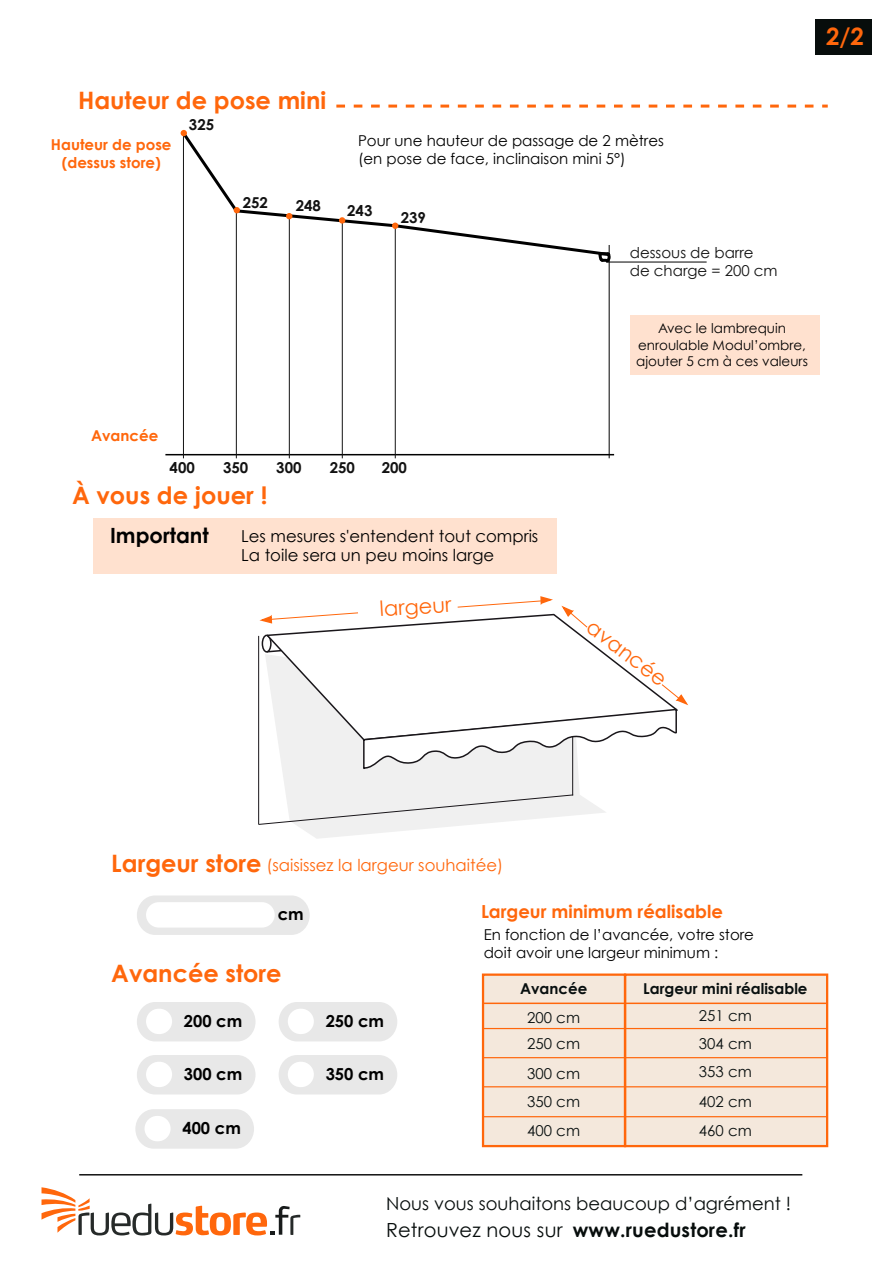
<style>
.page{position:relative;width:893px;height:1263px;background:#fff}
.page>*{position:absolute;margin:0;border:0;box-sizing:border-box;transform-origin:0 0}
.t1{font:700 24px "Century Gothic";color:#ff670c}
.t2{font:21px "Century Gothic";color:#ff670c}
.t3{font:700 21px "Century Gothic";color:#000}
.t4{font:700 19.5px "Century Gothic";letter-spacing:.01em;color:#070d0c}
.t5{font:18px "Century Gothic";color:#070d0c}
.t6{font:700 18px "Century Gothic";color:#ff670c}
.t7{font:16.5px/19.8px "Century Gothic";color:#000}
.t8{font:16.5px "Century Gothic";color:#ff670c}
.t9{font:700 16.5px "Century Gothic";color:#000}
.t10{font:15px/18px "Century Gothic";color:#000}
.t11{font:15px "Century Gothic";color:#080f0f}
.t12{font:700 15px/18px "Century Gothic";color:#ff670c;text-align:center}
.t13{font:700 15px "Century Gothic";color:#121212}
.t14{font:700 15px "Century Gothic";color:#080f0f}
.t15{font:15px/18px "Century Gothic";color:#121212}
.t16{font:13.5px/16.2px "Century Gothic";color:#000;text-align:center}
.s1{font-weight:400}
</style>
<div class="page">
<hr style="left:79px;top:1174px;width:723px;height:1px;background:#121212">
<svg style="left:42px;top:1187px;width:258px;height:48px"></svg>
<div style="left:815px;top:19px;width:57px;height:35px;background:#070d0c"></div>
<div style="left:483px;top:975px;width:345px;height:171px;background:#f4e8dc"></div>
<div style="left:624px;top:973px;width:204px;height:174px;border:2px solid #ff670c"></div>
<div style="left:482px;top:973px;width:144px;height:174px;border:2px solid #ff670c"></div>
<hr style="left:483px;top:1002px;width:344px;height:2px;background:#ff670c">
<hr style="left:482px;top:1028px;width:346px;height:1px;background:#ff670c">
<hr style="left:482px;top:1057px;width:346px;height:1px;background:#ff670c">
<hr style="left:482px;top:1086px;width:346px;height:1px;background:#ff670c">
<hr style="left:482px;top:1116px;width:346px;height:1px;background:#ff670c">
<svg style="left:336px;top:105px;width:492px;height:3px"></svg>
<div style="left:93px;top:519px;width:463px;height:55px;background:#ffe1cf"></div>
<div style="left:631px;top:315px;width:189px;height:60px;background:#ffe1cf"></div>
<div style="left:137px;top:895px;width:173px;height:40px;background:#e8e8e8;border-radius:19px"></div>
<div style="left:146px;top:902px;width:129px;height:25px;background:#fff;border-radius:13px"></div>
<div style="left:137px;top:1055px;width:119px;height:39px;background:#e8e8e8;border-radius:19px"></div>
<div style="left:146px;top:1062px;width:26px;height:25px;background:#fff;border-radius:13px"></div>
<div style="left:279px;top:1055px;width:118px;height:39px;background:#e8e8e8;border-radius:19px"></div>
<div style="left:288px;top:1062px;width:26px;height:25px;background:#fff;border-radius:13px"></div>
<div style="left:137px;top:1002px;width:119px;height:39px;background:#e8e8e8;border-radius:19px"></div>
<div style="left:146px;top:1009px;width:26px;height:25px;background:#fff;border-radius:13px"></div>
<div style="left:279px;top:1002px;width:118px;height:39px;background:#e8e8e8;border-radius:19px"></div>
<div style="left:288px;top:1009px;width:26px;height:25px;background:#fff;border-radius:13px"></div>
<div style="left:135px;top:1109px;width:119px;height:40px;background:#e8e8e8;border-radius:19px"></div>
<div style="left:145px;top:1116px;width:26px;height:25px;background:#fff;border-radius:13px"></div>
<svg style="left:278px;top:741px;width:327px;height:98px;fill:#f0f0f0"></svg>
<div style="left:262px;top:635px;width:9px;height:17px;background:#282529;border-radius:50%"></div>
<div style="left:262px;top:635px;width:10px;height:18px;border:2px solid #19161a;border-radius:50%"></div>
<svg style="left:264px;top:620px;width:379px;height:121px"></svg>
<hr style="left:258px;top:636px;width:1px;height:188px;background:#19161a">
<svg style="left:258px;top:794px;width:316px;height:31px"></svg>
<hr style="left:572px;top:736px;width:1px;height:59px;background:#19161a">
<svg style="left:259px;top:612px;width:100px;height:12px"></svg>
<svg style="left:362px;top:683px;width:327px;height:87px"></svg>
<svg style="left:457px;top:596px;width:131px;height:32px"></svg>
<svg style="left:180px;top:129px;width:432px;height:135px"></svg>
<hr style="left:609px;top:245px;width:1px;height:213px;background:#000">
<hr style="left:165px;top:454px;width:449px;height:1px;background:#000">
<hr style="left:606px;top:262px;width:100px;height:1px;background:#000">
<hr style="left:236px;top:211px;width:1px;height:247px;background:#121212">
<hr style="left:289px;top:216px;width:1px;height:242px;background:#121212">
<hr style="left:342px;top:220px;width:1px;height:238px;background:#121212">
<hr style="left:395px;top:226px;width:1px;height:232px;background:#121212">
<hr style="left:183px;top:133px;width:1px;height:325px;background:#121212">
<svg style="left:234px;top:207px;width:6px;height:6px"></svg>
<svg style="left:286px;top:213px;width:6px;height:6px"></svg>
<div style="left:339px;top:217px;width:6px;height:7px;background:#ff670c;border-radius:50%"></div>
<svg style="left:392px;top:223px;width:6px;height:6px"></svg>
<svg style="left:181px;top:130px;width:6px;height:6px"></svg>
<h1 class="t1" style="left:78px;top:86px;width:250px">Hauteur de pose mini</h1>
<p class="t12" style="left:51px;top:135px;width:122px">Hauteur de pose (dessus store)</p>
<p class="t13" style="left:189px;top:115px;width:27px">325</p>
<p class="t13" style="left:243px;top:193px;width:27px">252</p>
<p class="t13" style="left:296px;top:196px;width:27px">248</p>
<h1 class="t1" style="left:826px;top:21px;width:39px">2/2</h1>
<p class="t10" style="left:358px;top:131px;width:307px">Pour une hauteur de passage de 2 mètres (en pose de face, inclinaison mini 5°)</p>
<p class="t13" style="left:347px;top:201px;width:27px">243</p>
<p class="t13" style="left:401px;top:208px;width:27px">239</p>
<p class="t15" style="left:630px;top:243px;width:149px">dessous de barre<br>de charge = 200 cm</p>
<p class="t16" style="left:636px;top:320px;width:173px">Avec le lambrequin enroulable Modul’ombre, ajouter 5 cm à ces valeurs</p>
<p class="t12" style="left:91px;top:426px;width:69px">Avancée</p>
<p class="t13" style="left:170px;top:458px;width:27px">400</p>
<p class="t13" style="left:223px;top:458px;width:27px">350</p>
<p class="t13" style="left:276px;top:458px;width:27px">300</p>
<p class="t13" style="left:330px;top:458px;width:27px">250</p>
<p class="t13" style="left:382px;top:458px;width:27px">200</p>
<h1 class="t1" style="left:72px;top:481px;width:197px">À vous de jouer !</h1>
<h2 class="t3" style="left:110px;top:522px;width:100px">Important</h2>
<p class="t7" style="left:241px;top:525px;width:299px">Les mesures s'entendent tout compris<br>La toile sera un peu moins large</p>
<h2 class="t2" style="left:379px;top:596px;width:73px;rotate:-4deg">largeur</h2>
<h2 class="t2" style="left:597px;top:614px;width:96px;rotate:37deg">avancée</h2>
<h1 class="t1" style="left:111px;top:848px;width:152px">Largeur store</h1>
<p class="t8" style="left:266px;top:855px;width:238px">(saisissez la largeur souhaitée)</p>
<p class="t9" style="left:278px;top:904px;width:28px">cm</p>
<h1 class="t1" style="left:111px;top:959px;width:172px">Avancée store</h1>
<p class="t9" style="left:184px;top:1010px;width:60px">200 cm</p>
<p class="t9" style="left:326px;top:1010px;width:60px">250 cm</p>
<p class="t9" style="left:184px;top:1063px;width:60px">300 cm</p>
<p class="t9" style="left:326px;top:1063px;width:60px">350 cm</p>
<p class="t9" style="left:182px;top:1118px;width:60px">400 cm</p>
<p class="t6" style="left:481px;top:900px;width:243px">Largeur minimum réalisable</p>
<p class="t10" style="left:484px;top:925px;width:272px">En fonction de l’avancée, votre store doit avoir une largeur minimum :</p>
<p class="t14" style="left:520px;top:979px;width:69px">Avancée</p>
<p class="t14" style="left:643px;top:979px;width:166px">Largeur mini réalisable</p>
<p class="t11" style="left:699px;top:1006px;width:54px">251 cm</p>
<p class="t11" style="left:527px;top:1035px;width:54px">250 cm</p>
<p class="t11" style="left:699px;top:1035px;width:54px">304 cm</p>
<p class="t11" style="left:527px;top:1008px;width:54px">200 cm</p>
<p class="t11" style="left:527px;top:1064px;width:54px">300 cm</p>
<p class="t11" style="left:699px;top:1062px;width:54px">353 cm</p>
<p class="t11" style="left:527px;top:1092px;width:54px">350 cm</p>
<p class="t11" style="left:699px;top:1092px;width:54px">402 cm</p>
<p class="t11" style="left:527px;top:1122px;width:54px">400 cm</p>
<p class="t11" style="left:699px;top:1122px;width:54px">460 cm</p>
<p class="t5" style="left:386px;top:1193px;width:407px">Nous vous souhaitons beaucoup d’agrément !</p>
<h3 class="t4" style="left:386px;top:1218px;width:361px"><span class="s1">Retrouvez nous sur</span> www.ruedustore.fr</h3>
</div>
